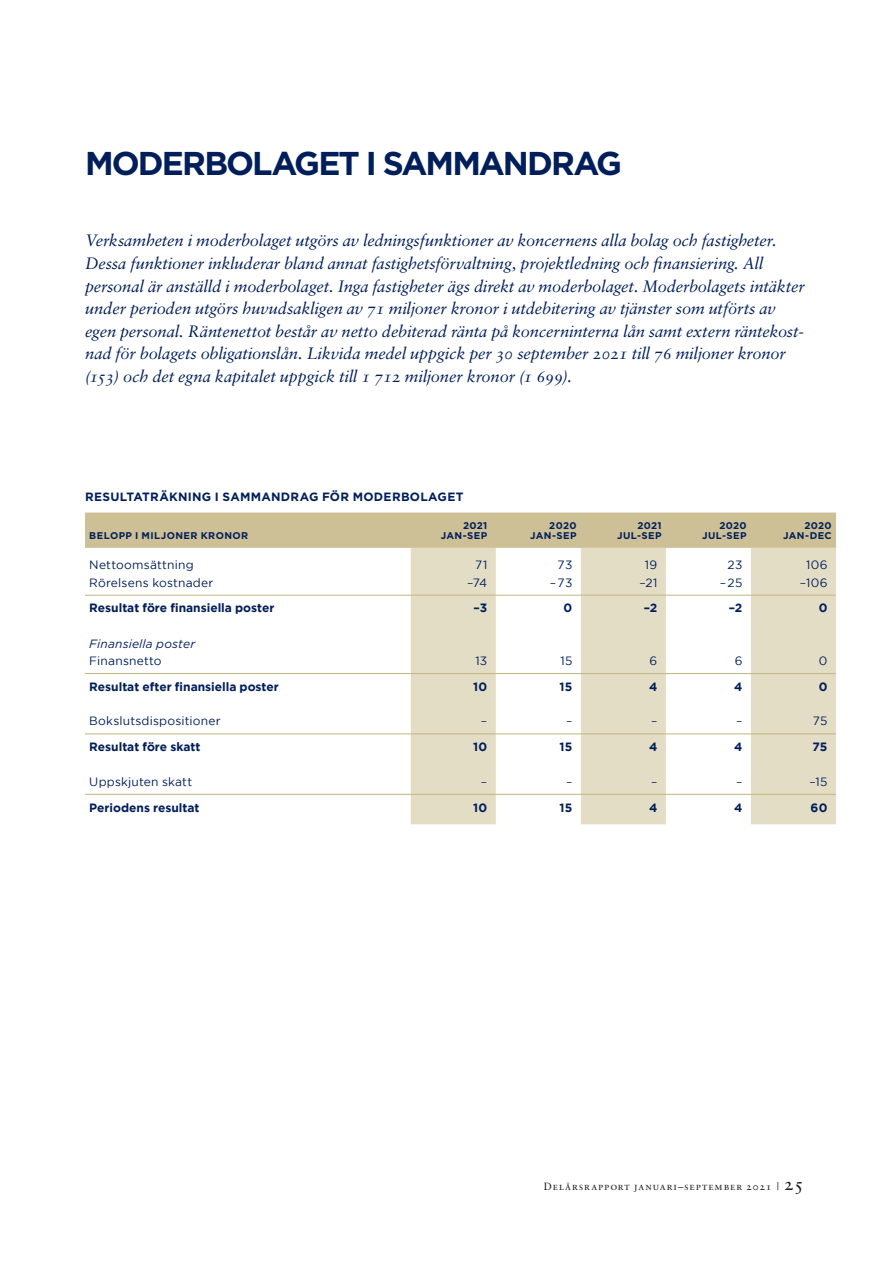
<style>
.page{position:relative;width:893px;height:1263px;background:#fff}
.page>*{position:absolute;margin:0;border:0;box-sizing:border-box;transform-origin:0 0}
.Rubrik{font:700 33px "Gotham";letter-spacing:-.06em;color:#001f5a}
.Ingress{font:italic 16.5px/22.5px "Sabon LT Std";letter-spacing:-.01em;color:#001f5a}
.Tabellbröd{font:12px "Gotham";letter-spacing:.02em;color:#001f5a}
.Tabellbröd-2{font:700 12px "Gotham";color:#001f5a}
.Mellanrub{font:700 12px "Gotham";letter-spacing:.025em;color:#001f5a}
.Tabellbröd-3{font:italic 12px "Gotham";letter-spacing:.01em;color:#001f5a}
.t1{font:10.5px "Sabon LT Std";letter-spacing:.085em;color:#231f20}
.Tabellrub{font:700 9.75px "Gotham";letter-spacing:.04em;color:#001f5a}
.s1{font-size:18px}
</style>
<div class="page">
<div style="left:85px;top:513px;width:751px;height:35px;background:#cdbf96"></div>
<svg style="left:411px;top:548px;width:425px;height:276px;fill:#e4ddc5"></svg>
<hr style="left:496px;top:595px;width:85px;height:1px;background:#c3b481">
<hr style="left:666px;top:595px;width:85px;height:1px;background:#c3b481">
<hr style="left:496px;top:673px;width:85px;height:1px;background:#c3b481">
<hr style="left:666px;top:673px;width:85px;height:1px;background:#c3b481">
<hr style="left:496px;top:733px;width:85px;height:1px;background:#c3b481">
<hr style="left:666px;top:733px;width:85px;height:1px;background:#c3b481">
<hr style="left:496px;top:794px;width:85px;height:1px;background:#c3b481">
<hr style="left:666px;top:794px;width:85px;height:1px;background:#c3b481">
<hr style="left:85px;top:595px;width:326px;height:1px;background:#c3b481">
<hr style="left:411px;top:595px;width:85px;height:1px;background:#c3b481">
<hr style="left:581px;top:595px;width:85px;height:1px;background:#c3b481">
<hr style="left:751px;top:595px;width:85px;height:1px;background:#c3b481">
<hr style="left:85px;top:673px;width:326px;height:1px;background:#c3b481">
<hr style="left:411px;top:673px;width:85px;height:1px;background:#c3b481">
<hr style="left:581px;top:673px;width:85px;height:1px;background:#c3b481">
<hr style="left:751px;top:673px;width:85px;height:1px;background:#c3b481">
<hr style="left:85px;top:733px;width:326px;height:1px;background:#c3b481">
<hr style="left:411px;top:733px;width:85px;height:1px;background:#c3b481">
<hr style="left:581px;top:733px;width:85px;height:1px;background:#c3b481">
<hr style="left:751px;top:733px;width:85px;height:1px;background:#c3b481">
<hr style="left:85px;top:794px;width:326px;height:1px;background:#c3b481">
<hr style="left:411px;top:794px;width:85px;height:1px;background:#c3b481">
<hr style="left:581px;top:794px;width:85px;height:1px;background:#c3b481">
<hr style="left:751px;top:794px;width:85px;height:1px;background:#c3b481">
<p class="Rubrik" style="left:85px;top:142px;width:539px">MODERBOLAGET I SAMMANDRAG</p>
<p class="Ingress" style="left:85px;top:229px;width:721px">Verksamheten i moderbolaget utgörs av ledningsfunktioner av koncernens alla bolag och fastigheter.<br>Dessa funktioner inkluderar bland annat fastighetsförvaltning, projektledning och finansiering. All personal är anställd i moderbolaget. Inga fastigheter ägs direkt av moderbolaget. Moderbolagets intäkter under perioden utgörs huvudsakligen av 71 miljoner kronor i utdebitering av tjänster som utförts av egen personal. Räntenettot består av netto debiterad ränta på koncerninterna lån samt extern räntekost&shy;nad för bolagets obligationslån. Likvida medel uppgick per 30 september 2021 till 76 miljoner kronor (153) och det egna kapitalet uppgick till 1 712 miljoner kronor (1 699).</p>
<p class="Mellanrub" style="left:85px;top:489px;width:380px">RESULTATRÄKNING I SAMMANDRAG FÖR MODERBOLAGET</p>
<p class="Tabellrub" style="left:89px;top:529px;width:160px">BELOPP I MILJONER KRONOR</p>
<p class="Tabellrub" style="left:463px;top:519px;width:26px">2021</p>
<p class="Tabellrub" style="left:441px;top:529px;width:48px">JAN-SEP</p>
<p class="Tabellrub" style="left:549px;top:519px;width:29px">2020</p>
<p class="Tabellrub" style="left:530px;top:529px;width:48px">JAN-SEP</p>
<p class="Tabellrub" style="left:637px;top:519px;width:26px">2021</p>
<p class="Tabellrub" style="left:617px;top:529px;width:46px">JUL-SEP</p>
<p class="Tabellrub" style="left:719px;top:519px;width:29px">2020</p>
<p class="Tabellrub" style="left:702px;top:529px;width:46px">JUL-SEP</p>
<p class="Tabellrub" style="left:804px;top:519px;width:29px">2020</p>
<p class="Tabellrub" style="left:783px;top:529px;width:50px">JAN-DEC</p>
<p class="Tabellbröd" style="left:89px;top:558px;width:106px">Nettoomsättning</p>
<p class="Tabellbröd" style="left:475px;top:558px;width:14px">71</p>
<p class="Tabellbröd" style="left:558px;top:558px;width:16px">73</p>
<p class="Tabellbröd" style="left:645px;top:558px;width:14px">19</p>
<p class="Tabellbröd" style="left:728px;top:558px;width:16px">23</p>
<p class="Tabellbröd" style="left:806px;top:558px;width:23px">106</p>
<p class="Tabellbröd" style="left:89px;top:576px;width:126px">Rörelsens kostnader</p>
<p class="Tabellbröd" style="left:467px;top:576px;width:22px">–74</p>
<p class="Tabellbröd" style="left:550px;top:576px;width:24px">–73</p>
<p class="Tabellbröd" style="left:640px;top:576px;width:19px">–21</p>
<p class="Tabellbröd" style="left:720px;top:576px;width:24px">–25</p>
<p class="Tabellbröd" style="left:800px;top:576px;width:29px">–106</p>
<p class="Tabellbröd-2" style="left:89px;top:601px;width:187px">Resultat före finansiella poster</p>
<p class="Tabellbröd-2" style="left:474px;top:601px;width:15px">–3</p>
<p class="Tabellbröd-2" style="left:564px;top:601px;width:10px">0</p>
<p class="Tabellbröd-2" style="left:644px;top:601px;width:15px">–2</p>
<p class="Tabellbröd-2" style="left:729px;top:601px;width:15px">–2</p>
<p class="Tabellbröd-2" style="left:819px;top:601px;width:10px">0</p>
<p class="Tabellbröd-3" style="left:89px;top:636px;width:107px">Finansiella poster</p>
<p class="Tabellbröd" style="left:89px;top:654px;width:74px">Finansnetto</p>
<p class="Tabellbröd" style="left:475px;top:654px;width:13px">13</p>
<p class="Tabellbröd" style="left:560px;top:654px;width:13px">15</p>
<p class="Tabellbröd" style="left:650px;top:654px;width:9px">6</p>
<p class="Tabellbröd" style="left:735px;top:654px;width:9px">6</p>
<p class="Tabellbröd" style="left:819px;top:654px;width:10px">0</p>
<p class="Tabellbröd-2" style="left:89px;top:680px;width:191px">Resultat efter finansiella poster</p>
<p class="Tabellbröd-2" style="left:473px;top:680px;width:16px">10</p>
<p class="Tabellbröd-2" style="left:559px;top:680px;width:14px">15</p>
<p class="Tabellbröd-2" style="left:649px;top:680px;width:10px">4</p>
<p class="Tabellbröd-2" style="left:734px;top:680px;width:10px">4</p>
<p class="Tabellbröd-2" style="left:819px;top:680px;width:10px">0</p>
<p class="Tabellbröd" style="left:89px;top:714px;width:133px">Bokslutsdispositioner</p>
<p class="Tabellbröd" style="left:481px;top:714px;width:8px">–</p>
<p class="Tabellbröd" style="left:566px;top:714px;width:8px">–</p>
<p class="Tabellbröd" style="left:651px;top:714px;width:8px">–</p>
<p class="Tabellbröd" style="left:736px;top:714px;width:8px">–</p>
<p class="Tabellbröd" style="left:813px;top:714px;width:16px">75</p>
<p class="Tabellbröd-2" style="left:89px;top:740px;width:113px">Resultat före skatt</p>
<p class="Tabellbröd-2" style="left:473px;top:740px;width:16px">10</p>
<p class="Tabellbröd-2" style="left:559px;top:740px;width:14px">15</p>
<p class="Tabellbröd-2" style="left:649px;top:740px;width:10px">4</p>
<p class="Tabellbröd-2" style="left:734px;top:740px;width:10px">4</p>
<p class="Tabellbröd-2" style="left:812px;top:740px;width:16px">75</p>
<p class="Tabellbröd" style="left:89px;top:775px;width:104px">Uppskjuten skatt</p>
<p class="Tabellbröd" style="left:481px;top:775px;width:8px">–</p>
<p class="Tabellbröd" style="left:566px;top:775px;width:8px">–</p>
<p class="Tabellbröd" style="left:651px;top:775px;width:8px">–</p>
<p class="Tabellbröd" style="left:736px;top:775px;width:8px">–</p>
<p class="Tabellbröd" style="left:809px;top:775px;width:20px">–15</p>
<p class="Tabellbröd-2" style="left:89px;top:800px;width:112px">Periodens resultat</p>
<p class="Tabellbröd-2" style="left:473px;top:800px;width:16px">10</p>
<p class="Tabellbröd-2" style="left:559px;top:800px;width:14px">15</p>
<p class="Tabellbröd-2" style="left:649px;top:800px;width:10px">4</p>
<p class="Tabellbröd-2" style="left:734px;top:800px;width:10px">4</p>
<p class="Tabellbröd-2" style="left:811px;top:800px;width:18px">60</p>
<p class="t1" style="left:544px;top:1180px;width:261px">Delårsrapport januari–september 2021 | <span class="s1">25</span></p>
</div>
